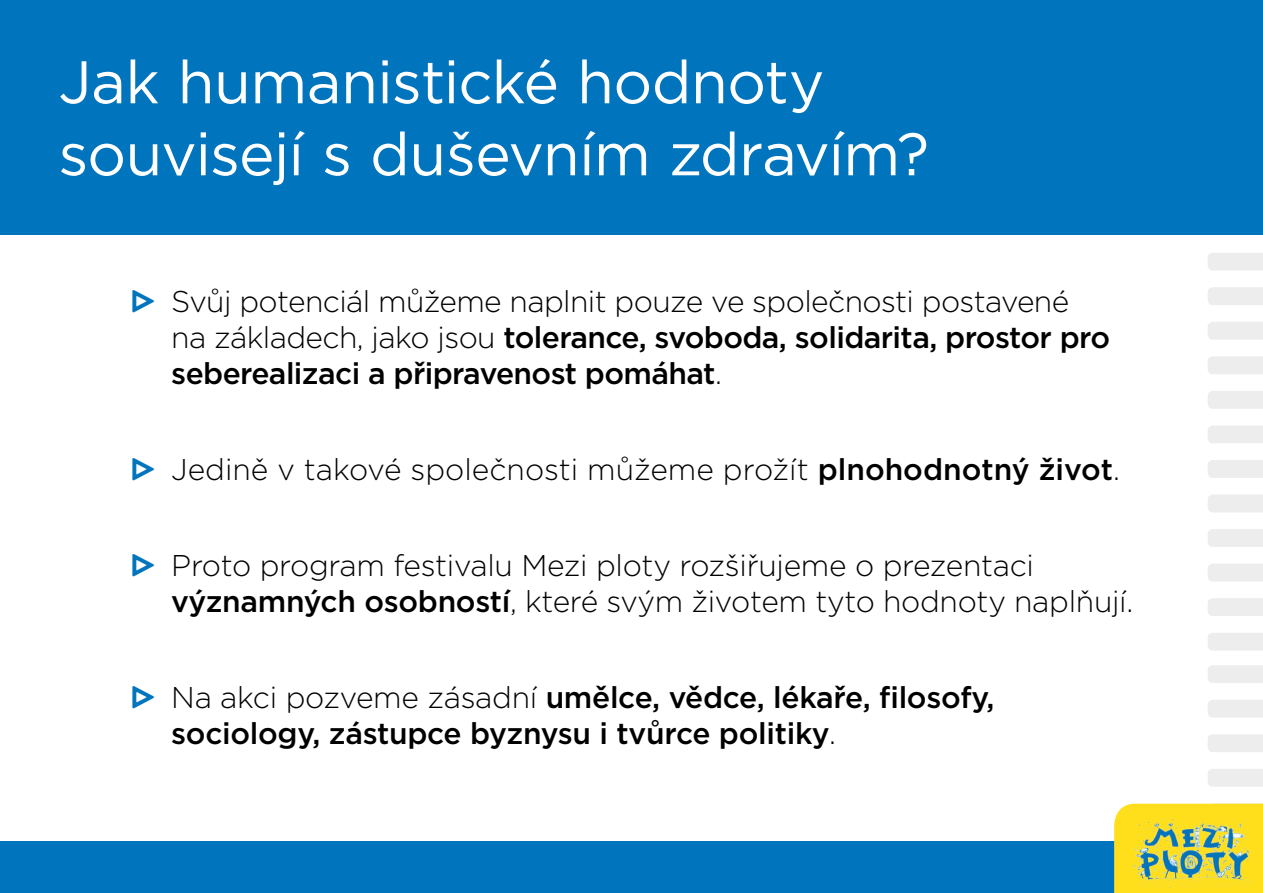
<style>
.page{position:relative;width:1263px;height:893px;background:#fff}
.page>*{position:absolute;margin:0;border:0;box-sizing:border-box;transform-origin:0 0}
.t1{font:60px/72px "Gotham";letter-spacing:-.015em;color:#fff}
.t2{font:300 30px/36px "Gotham";letter-spacing:-.01em;color:#000}
.t3{font:500 30px/36px "Gotham";letter-spacing:-.01em;color:#000}
.s1{font-family:"Katarine Std";font-weight:500;color:#0075be}
.s2{font-weight:500}
.s3{font-family:"Katarine Std";color:#0075be}
.s4{font-weight:300}
</style>
<div class="page">
<div style="left:0;top:0;width:1263px;height:235px;background:#0075be"></div>
<svg style="left:1208px;top:665px;width:55px;height:18px"></svg>
<svg style="left:1208px;top:700px;width:55px;height:18px"></svg>
<svg style="left:1208px;top:734px;width:55px;height:18px"></svg>
<svg style="left:1208px;top:769px;width:55px;height:18px"></svg>
<svg style="left:1208px;top:253px;width:55px;height:18px"></svg>
<svg style="left:1208px;top:287px;width:55px;height:18px"></svg>
<svg style="left:1208px;top:322px;width:55px;height:18px"></svg>
<svg style="left:1208px;top:356px;width:55px;height:18px"></svg>
<svg style="left:1208px;top:391px;width:55px;height:18px"></svg>
<svg style="left:1208px;top:426px;width:55px;height:17px"></svg>
<svg style="left:1208px;top:460px;width:55px;height:18px"></svg>
<svg style="left:1208px;top:495px;width:55px;height:17px"></svg>
<svg style="left:1208px;top:529px;width:55px;height:18px"></svg>
<svg style="left:1208px;top:564px;width:55px;height:17px"></svg>
<svg style="left:1208px;top:598px;width:55px;height:18px"></svg>
<svg style="left:1208px;top:633px;width:55px;height:18px"></svg>
<div style="left:0;top:842px;width:1263px;height:51px;background:#0075be"></div>
<div style="left:1114px;top:803px;width:149px;height:90px;background:#ffdf1c"></div>
<img style="left:1133px;top:820px;width:117px;height:68px">
<h1 class="t1" style="left:58px;top:45px;width:872px">Jak humanistické hodnoty souvisejí s duševním zdravím?</h1>
<p class="t2" style="left:171px;top:283px;width:940px;text-indent:-40px"><span class="s1">▷</span> Svůj potenciál můžeme naplnit pouze ve společnosti postavené na základech, jako jsou <span class="s2">tolerance, svoboda, solidarita, prostor pro seberealizaci a připravenost pomáhat</span>.</p>
<p class="t2" style="left:131px;top:451px;width:991px"><span class="s1">▷</span> Jedině v takové společnosti můžeme prožít <span class="s2">plnohodnotný život</span>.</p>
<p class="t2" style="left:171px;top:547px;width:963px;text-indent:-40px"><span class="s1">▷</span> Proto program festivalu Mezi ploty rozšiřujeme o prezentaci <span class="s2">významných osobností</span>, které svým životem tyto hodnoty naplňují.</p>
<p class="t3" style="left:171px;top:679px;width:825px;text-indent:-40px"><span class="s3">▷</span> <span class="s4">N a akci pozveme zásadní</span> umělce, vědce, lékaře, filosofy, sociology, zástupce byznysu i tvůrce politiky<span class="s4">.</span></p>
</div>
